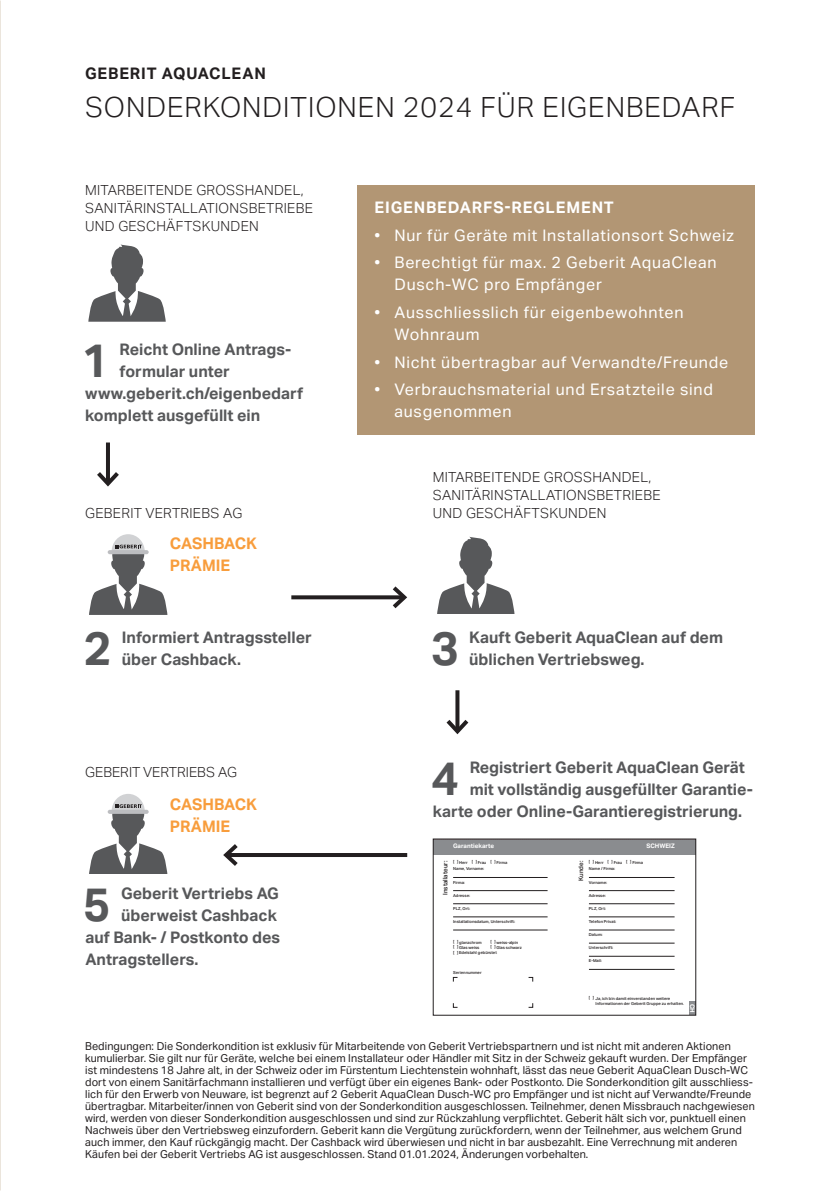
<style>
.page{position:relative;width:840px;height:1191px;background:#fff}
.page>*{position:absolute;margin:0;border:0;box-sizing:border-box;transform-origin:0 0}
.t1{font:700 46.8px "Aktiv Grotesk Geberit";color:#57585a}
.t2{font:300 28px "Aktiv Grotesk Geberit";letter-spacing:.035em;color:#231f20}
.t3{font:700 16px/22px "Aktiv Grotesk Geberit";color:#57585a}
.t4{font:16px/22px "Aktiv Grotesk Geberit";letter-spacing:.05em;color:#fff}
.t5{font:700 16px/22px "Aktiv Grotesk Geberit";color:#f89d3c}
.t6{font:700 16px "Aktiv Grotesk Geberit";letter-spacing:.05em;color:#fff}
.t7{font:700 16px "Aktiv Grotesk Geberit";letter-spacing:.05em;color:#231f20}
.t8{font:300 14px/18px "Aktiv Grotesk Geberit";letter-spacing:.02em;color:#231f20}
.t9{font:300 14px "Aktiv Grotesk Geberit";color:#231f20}
.t10{font:11px/12px "Aktiv Grotesk Geberit";letter-spacing:.01em;color:#231f20}
.t11{font:700 6.2px "Aktiv Grotesk Geberit";color:#fff}
.t12{font:500 6.2px "Aktiv Grotesk Geberit";color:#231f20}
.t13{font:500 4.2px/6.6px "Aktiv Grotesk Geberit";color:#231f20}
.s1{font-size:3.6px}
</style>
<div class="page">
<svg style="left:88px;top:244px;width:78px;height:78px"></svg>
<div style="left:357px;top:184px;width:397px;height:250px;background:#b29674"></div>
<svg style="left:89px;top:534px;width:78px;height:80px"></svg>
<svg style="left:89px;top:794px;width:78px;height:79px"></svg>
<div style="left:433px;top:839px;width:262px;height:15px;background:#8a8c8f"></div>
<div style="left:688px;top:1001px;width:7px;height:14px;background:#8a8c8f"></div>
<svg style="left:453px;top:977px;width:79px;height:30px"></svg>
<hr style="left:453px;top:877px;width:94px;height:1px;background:#231f20">
<hr style="left:453px;top:890px;width:94px;height:1px;background:#231f20">
<hr style="left:453px;top:903px;width:94px;height:1px;background:#231f20">
<hr style="left:453px;top:916px;width:94px;height:1px;background:#231f20">
<hr style="left:453px;top:929px;width:94px;height:1px;background:#231f20">
<hr style="left:588px;top:877px;width:86px;height:1px;background:#231f20">
<hr style="left:588px;top:890px;width:86px;height:1px;background:#231f20">
<hr style="left:588px;top:903px;width:86px;height:1px;background:#231f20">
<hr style="left:588px;top:916px;width:86px;height:1px;background:#231f20">
<hr style="left:588px;top:929px;width:86px;height:1px;background:#231f20">
<hr style="left:588px;top:942px;width:86px;height:1px;background:#231f20">
<hr style="left:588px;top:956px;width:86px;height:1px;background:#231f20">
<hr style="left:588px;top:969px;width:86px;height:1px;background:#231f20">
<div style="left:432px;top:838px;width:263px;height:177px;border:1px solid #231f20"></div>
<svg style="left:291px;top:595px;width:97px;height:4px"></svg>
<svg style="left:388px;top:586px;width:20px;height:23px"></svg>
<hr style="left:226px;top:853px;width:181px;height:4px;background:#231f20">
<svg style="left:223px;top:844px;width:15px;height:22px"></svg>
<svg style="left:455px;top:690px;width:4px;height:25px"></svg>
<svg style="left:446px;top:715px;width:23px;height:20px"></svg>
<hr style="left:106px;top:442px;width:4px;height:41px;background:#231f20">
<svg style="left:97px;top:472px;width:22px;height:15px"></svg>
<svg style="left:437px;top:537px;width:77px;height:77px"></svg>
<h3 class="t7" style="left:85px;top:63px;width:182px">GEBERIT AQUACLEAN</h3>
<h2 class="t2" style="left:85px;top:91px;width:651px">SONDERKONDITIONEN 2024 FÜR EIGENBEDARF</h2>
<p class="t8" style="left:85px;top:181px;width:229px">MITARBEITENDE GROSSHANDEL,<br>SANITÄRINSTALLATIONSBETRIEBE<br>UND GESCHÄFTSKUNDEN</p>
<h1 class="t1" style="left:81px;top:331px;width:29px">1</h1>
<h3 class="t3" style="left:119px;top:338px;width:173px">Reicht Online Antrags-</h3>
<h3 class="t3" style="left:119px;top:360px;width:112px">formular unter</h3>
<h3 class="t3" style="left:85px;top:382px;width:219px">www.geberit.ch/eigenbedarf</h3>
<h3 class="t3" style="left:85px;top:404px;width:177px">komplett ausgefüllt ein</h3>
<p class="t8" style="left:85px;top:504px;width:159px">GEBERIT VERTRIEBS AG</p>
<h3 class="t5" style="left:170px;top:532px;width:89px">CASHBACK<br>PRÄMIE</h3>
<h3 class="t6" style="left:374px;top:197px;width:241px">EIGENBEDARFS-REGLEMENT</h3>
<h3 class="t4" style="left:374px;top:224px;width:361px">• Nur für Geräte mit Installationsort Schweiz</h3>
<h3 class="t4" style="left:394px;top:251px;width:323px;text-indent:-20px">• Berechtigt für max. 2 Geberit AquaClean<br>Dusch-WC pro Empfänger</h3>
<h3 class="t4" style="left:394px;top:301px;width:290px;text-indent:-20px">• Ausschliesslich für eigenbewohnten<br>Wohnraum</h3>
<h3 class="t4" style="left:374px;top:351px;width:355px">• Nicht übertragbar auf Verwandte/Freunde</h3>
<h3 class="t4" style="left:394px;top:378px;width:320px;text-indent:-20px">• Verbrauchsmaterial und Ersatzteile sind ausgenommen</h3>
<p class="t8" style="left:432px;top:468px;width:229px">MITARBEITENDE GROSSHANDEL,<br>SANITÄRINSTALLATIONSBETRIEBE<br>UND GESCHÄFTSKUNDEN</p>
<h1 class="t1" style="left:84px;top:620px;width:29px">2</h1>
<h3 class="t3" style="left:122px;top:626px;width:191px">Informiert Antragssteller über Cashback.</h3>
<h1 class="t1" style="left:431px;top:620px;width:29px">3</h1>
<h3 class="t3" style="left:469px;top:626px;width:255px">Kauft Geberit AquaClean auf dem üblichen Vertriebsweg.</h3>
<p class="t9" style="left:85px;top:764px;width:153px">GEBERIT VERTRIEBS AG</p>
<h3 class="t5" style="left:170px;top:792px;width:89px">CASHBACK<br>PRÄMIE</h3>
<h1 class="t1" style="left:83px;top:875px;width:29px">5</h1>
<h3 class="t3" style="left:121px;top:882px;width:159px">Geberit Vertriebs AG</h3>
<h3 class="t3" style="left:121px;top:904px;width:157px">überweist Cashback</h3>
<h3 class="t3" style="left:85px;top:926px;width:196px">auf Bank- / Postkonto des</h3>
<h3 class="t3" style="left:85px;top:948px;width:114px">Antragstellers.</h3>
<h1 class="t1" style="left:431px;top:749px;width:29px">4</h1>
<h3 class="t3" style="left:469px;top:755px;width:276px">Registriert Geberit AquaClean Gerät</h3>
<h3 class="t3" style="left:469px;top:777px;width:284px">mit vollständig ausgefüllter Garantie-</h3>
<h3 class="t3" style="left:432px;top:799px;width:310px">karte oder Online-Garantieregistrierung.</h3>
<p class="t11" style="left:453px;top:842px;width:43px">Garantiekarte</p>
<p class="t11" style="left:646px;top:842px;width:30px">SCHWEIZ</p>
<p class="t13" style="left:588px;top:859px;width:56px">[ ] Herr [ ] Frau [ ] Firma<br>Name / Firma:</p>
<p class="t13" style="left:588px;top:878px;width:20px">Vorname:</p>
<p class="t13" style="left:588px;top:892px;width:18px">Adresse:</p>
<p class="t13" style="left:588px;top:905px;width:18px">PLZ, Ort:</p>
<p class="t13" style="left:588px;top:918px;width:29px">Telefon Privat:</p>
<p class="t13" style="left:588px;top:931px;width:15px">Datum:</p>
<p class="t13" style="left:588px;top:944px;width:26px">Unterschrift:</p>
<p class="t13" style="left:588px;top:957px;width:14px">E-Mail:</p>
<p class="t13" style="left:453px;top:859px;width:56px">[ ] Herr [ ] Frau [ ] Firma<br>Name, Vorname:</p>
<p class="t13" style="left:453px;top:878px;width:13px">Firma:</p>
<p class="t13" style="left:453px;top:892px;width:18px">Adresse:</p>
<p class="t13" style="left:453px;top:905px;width:18px">PLZ, Ort:</p>
<p class="t13" style="left:453px;top:918px;width:63px">Installationsdatum, Unterschrift:</p>
<p class="t12" style="left:441px;top:895px;width:36px;rotate:-90deg">Installateur:</p>
<p class="t12" style="left:576px;top:881px;width:22px;rotate:-90deg">Kunde:</p>
<p class="t13" style="left:453px;top:938px;width:30px">[ ] glanzchrom</p>
<p class="t13" style="left:490px;top:938px;width:29px">[ ] weiss-alpin</p>
<p class="t13" style="left:453px;top:944px;width:28px">[ ] Glas weiss</p>
<p class="t13" style="left:453px;top:944px;width:70px;line-height:5.2px;text-indent:37px">[ ] Glas schwarz [ ] Edelstahl gebürstet</p>
<p class="t13" style="left:453px;top:969px;width:30px">Seriennummer</p>
<p class="t13" style="left:595px;top:995px;width:90px;line-height:5px;text-indent:-7px">[ ] Ja, ich bin damit einverstanden weitere<br>Informationen der Geberit Gruppe zu erhalten<span class="s1">.</span></p>
<p class="t11" style="left:696px;top:1003px;width:10px;rotate:90deg">CH</p>
<p class="t10" style="left:85px;top:1040px;width:670px">Bedingungen: Die Sonderkondition ist exklusiv für Mitarbeitende von Geberit Vertriebspartnern und ist nicht mit anderen Aktionen kumulierbar. Sie gilt nur für Geräte, welche bei einem Installateur oder Händler mit Sitz in der Schweiz gekauft wurden. Der Empfänger ist mindestens 18 Jahre alt, in der Schweiz oder im Fürstentum Liechtenstein wohnhaft, lässt das neue Geberit AquaClean Dusch-WC dort von einem Sanitärfachmann installieren und verfügt über ein eigenes Bank- oder Postkonto. Die Sonderkondition gilt ausschliess&shy;lich für den Erwerb von Neuware, ist begrenzt auf 2 Geberit AquaClean Dusch-WC pro Empfänger und ist nicht auf Verwandte/Freunde übertragbar. Mitarbeiter/innen von Geberit sind von der Sonderkondition ausgeschlossen. Teilnehmer, denen Missbrauch nachgewiesen wird, werden von dieser Sonderkondition ausgeschlossen und sind zur Rückzahlung verpflichtet. Geberit hält sich vor, punktuell einen Nachweis über den Vertriebsweg einzufordern. Geberit kann die Vergütung zurückfordern, wenn der Teilnehmer, aus welchem Grund auch immer, den Kauf rückgängig macht. Der Cashback wird überwiesen und nicht in bar ausbezahlt. Eine Verrechnung mit anderen Käufen bei der Geberit Vertriebs AG ist ausgeschlossen. Stand 01.01.2024, Änderungen vorbehalten.</p>
</div>
